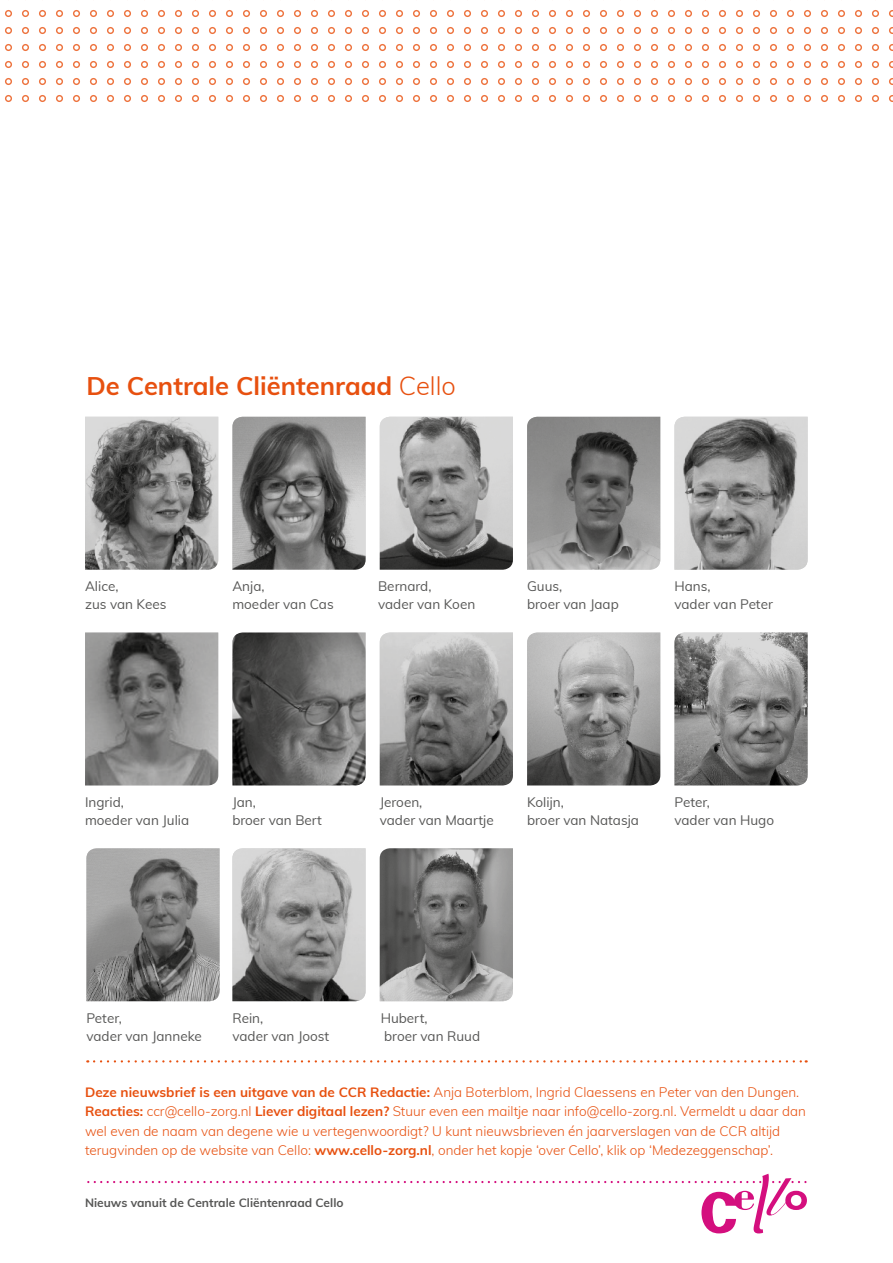
<style>
.page{position:relative;width:893px;height:1263px;background:#fff}
.page>*{position:absolute;margin:0;border:0;box-sizing:border-box;transform-origin:0 0}
.t1{font:700 25.5px "Muli";color:#e7500f}
.t2{font:300 13.5px/19.5px "Muli";color:#e7500f}
.t3{font:13.5px/18px "Muli";color:#575756}
.t4{font:700 12px "Muli";color:#575756}
.s1{font-weight:300}
.s2{font-weight:700}
</style>
<div class="page">
<img style="left:85px;top:632px;width:133px;height:153px">
<img style="left:232px;top:632px;width:134px;height:153px">
<img style="left:380px;top:632px;width:133px;height:153px">
<img style="left:527px;top:632px;width:133px;height:153px">
<img style="left:674px;top:632px;width:134px;height:153px">
<img style="left:85px;top:417px;width:133px;height:153px">
<img style="left:232px;top:417px;width:134px;height:153px">
<img style="left:380px;top:417px;width:133px;height:153px">
<img style="left:527px;top:417px;width:133px;height:153px">
<img style="left:674px;top:417px;width:134px;height:153px">
<img style="left:232px;top:848px;width:134px;height:153px">
<img style="left:380px;top:848px;width:133px;height:153px">
<img style="left:86px;top:848px;width:134px;height:153px">
<svg style="left:87px;top:1174px;width:720px;height:59px"></svg>
<svg style="left:94px;top:1060px;width:713px;height:2px"></svg>
<svg style="left:5px;top:10px;width:888px;height:92px"></svg>
<h1 class="t1" style="left:86px;top:367px;width:371px">De Centrale Cliëntenraad <span class="s1">Cello</span></h1>
<p class="t3" style="left:85px;top:577px;width:83px">Alice,<br>zus van Kees</p>
<p class="t3" style="left:232px;top:577px;width:103px">Anja,<br>moeder van Cas</p>
<p class="t3" style="left:378px;top:577px;width:99px">Bernard,<br>vader van Koen</p>
<p class="t3" style="left:527px;top:577px;width:93px">Guus,<br>broer van Jaap</p>
<p class="t3" style="left:674px;top:577px;width:100px">Hans,<br>vader van Peter</p>
<p class="t3" style="left:85px;top:792px;width:106px">Ingrid,<br>moeder van Julia</p>
<p class="t3" style="left:232px;top:792px;width:91px">Jan,<br>broer van Bert</p>
<p class="t3" style="left:380px;top:792px;width:116px">Jeroen,<br>vader van Maartje</p>
<p class="t3" style="left:527px;top:792px;width:113px">Kolijn,<br>broer van Natasja</p>
<p class="t3" style="left:674px;top:792px;width:101px">Peter,<br>vader van Hugo</p>
<p class="t3" style="left:86px;top:1008px;width:117px">Peter,<br>vader van Janneke</p>
<p class="t3" style="left:232px;top:1008px;width:98px">Rein,<br>vader van Joost</p>
<p class="t3" style="left:381px;top:1008px;width:101px">Hubert,<br>broer van Ruud</p>
<p class="t2" style="left:85px;top:1081px;width:722px"><span class="s2">Deze nieuwsbrief is een uitgave van de CCR Redactie:</span> Anja Boterblom, Ingrid Claessens en Peter van den Dungen.<br><span class="s2">Reacties:</span> ccr@cello-zorg.nl <span class="s2">Liever digitaal lezen?</span> Stuur even een mailtje naar info@cello-zorg.nl. Vermeldt u daar dan wel even de naam van degene wie u vertegenwoordigt? U kunt nieuwsbrieven én jaarverslagen van de CCR altijd terugvinden op de website van Cello: <span class="s2">www.cello-zorg.nl</span>, onder het kopje ‘over Cello’, klik op ‘Medezeggenschap’.</p>
<p class="t4" style="left:85px;top:1194px;width:260px">Nieuws vanuit de Centrale Cliëntenraad Cello</p>
</div>
